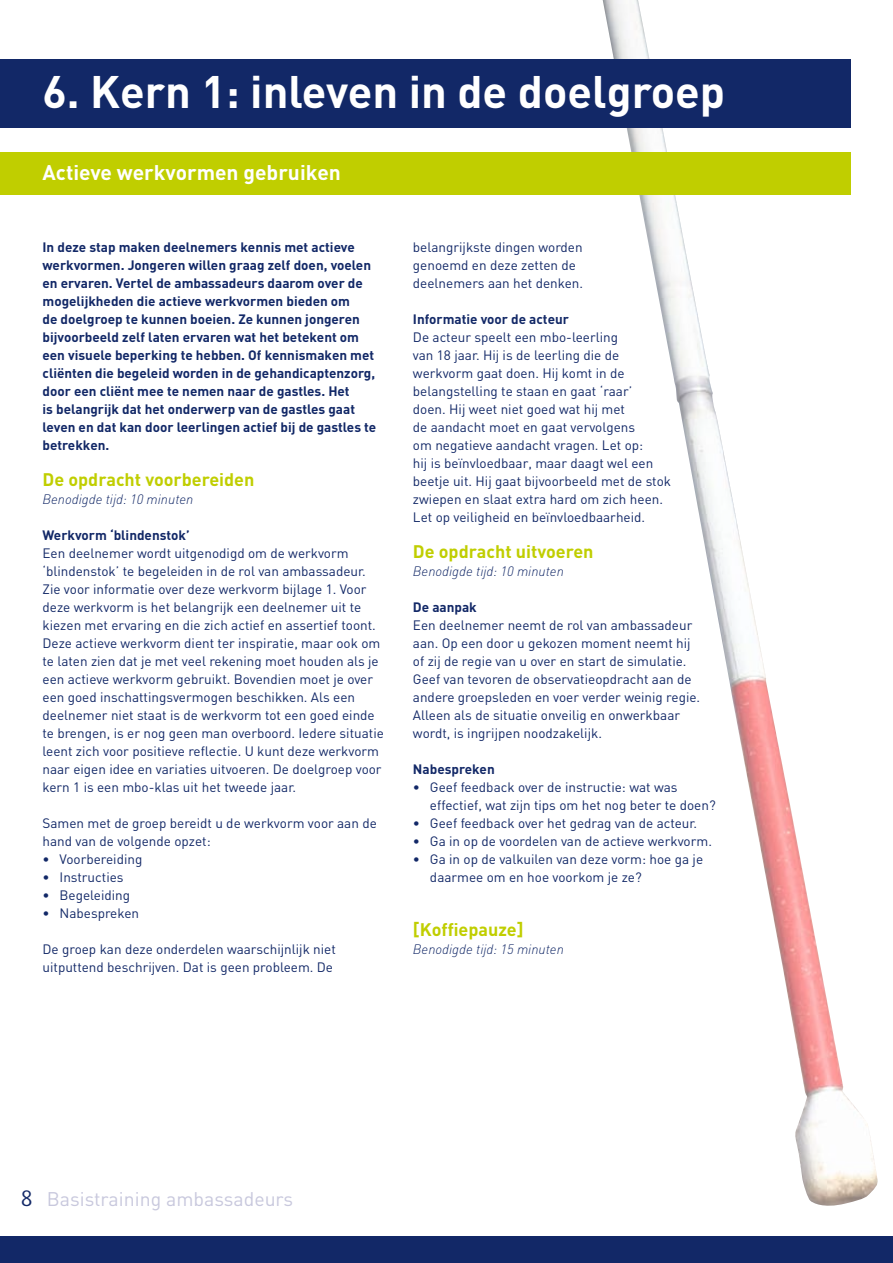
<style>
.page{position:relative;width:893px;height:1263px;background:#fff}
.page>*{position:absolute;margin:0;border:0;box-sizing:border-box;transform-origin:0 0}
.t1{font:700 45px "DIN";color:#fff}
.t2{font:700 21px "DIN";color:#fff}
.t3{font:19.5px "DIN";color:#c8c8dd}
.t4{font:700 18px "DIN";color:#c0ce00}
.t5{font:13.5px/18px "DIN";color:#122867}
.t6{font:700 13.5px/18px "DIN";color:#122867}
.t7{font:italic 300 13.5px "DIN";color:#122867}
.s1{font-family:"Dax";font-size:22.5px;color:#122867}
</style>
<div class="page">
<img style="left:600px;top:0;width:278px;height:1206px">
<div style="left:0;top:60px;width:850px;height:68px;background:#122867"></div>
<div style="left:0;top:152px;width:850px;height:43px;background:#c0ce00"></div>
<div style="left:0;top:1236px;width:893px;height:27px;background:#122867"></div>
<h1 class="t1" style="left:43px;top:62px;width:684px">6. Kern 1: inleven in de doelgroep</h1>
<h2 class="t2" style="left:43px;top:159px;width:300px">Actieve werkvormen gebruiken</h2>
<p class="t6" style="left:43px;top:238px;width:335px">In deze stap maken deelnemers kennis met actieve werkvormen. Jongeren willen graag zelf doen, voelen en ervaren. Vertel de ambassadeurs daarom over de mogelijkheden die actieve werkvormen bieden om<br>de doelgroep te kunnen boeien. Ze kunnen jongeren bijvoorbeeld zelf laten ervaren wat het betekent om een visuele beperking te hebben. Of kennismaken met cliënten die begeleid worden in de gehandicaptenzorg, door een cliënt mee te nemen naar de gastles. Het<br>is belangrijk dat het onderwerp van de gastles gaat leven en dat kan door leerlingen actief bij de gastles te betrekken.</p>
<h3 class="t4" style="left:43px;top:468px;width:213px">De opdracht voorbereiden</h3>
<p class="t7" style="left:43px;top:491px;width:152px">Benodigde tijd: 10 minuten</p>
<p class="t6" style="left:43px;top:525px;width:149px">Werkvorm ‘blindenstok’</p>
<p class="t5" style="left:43px;top:544px;width:343px">Een deelnemer wordt uitgenodigd om de werkvorm ‘blindenstok’ te begeleiden in de rol van ambassadeur.<br>Zie voor informatie over deze werkvorm bijlage 1. Voor deze werkvorm is het belangrijk een deelnemer uit te kiezen met ervaring en die zich actief en assertief toont.<br>Deze actieve werkvorm dient ter inspiratie, maar ook om te laten zien dat je met veel rekening moet houden als je een actieve werkvorm gebruikt. Bovendien moet je over een goed inschattingsvermogen beschikken. Als een deelnemer niet staat is de werkvorm tot een goed einde te brengen, is er nog geen man overboord. Iedere situatie leent zich voor positieve reflectie. U kunt deze werkvorm naar eigen idee en variaties uitvoeren. De doelgroep voor kern 1 is een mbo-klas uit het tweede jaar.</p>
<p class="t5" style="left:43px;top:814px;width:336px">Samen met de groep bereidt u de werkvorm voor aan de hand van de volgende opzet:</p>
<p class="t5" style="left:43px;top:850px;width:101px">• Voorbereiding</p>
<p class="t5" style="left:43px;top:868px;width:83px">• Instructies</p>
<p class="t5" style="left:43px;top:886px;width:89px">• Begeleiding</p>
<p class="t5" style="left:43px;top:904px;width:98px">• Nabespreken</p>
<p class="t5" style="left:43px;top:940px;width:295px">De groep kan deze onderdelen waarschijnlijk niet uitputtend beschrijven. Dat is geen probleem. De</p>
<p class="t5" style="left:413px;top:238px;width:172px">belangrijkste dingen worden genoemd en deze zetten de deelnemers aan het denken.</p>
<p class="t6" style="left:413px;top:309px;width:157px">Informatie voor de acteur</p>
<p class="t5" style="left:413px;top:328px;width:260px">De acteur speelt een mbo-leerling<br>van 18 jaar. Hij is de leerling die de werkvorm gaat doen. Hij komt in de belangstelling te staan en gaat ‘raar’<br>doen. Hij weet niet goed wat hij met<br>de aandacht moet en gaat vervolgens<br>om negatieve aandacht vragen. Let op:<br>hij is beïnvloedbaar, maar daagt wel een beetje uit. Hij gaat bijvoorbeeld met de stok zwiepen en slaat extra hard om zich heen.<br>Let op veiligheid en beïnvloedbaarheid.</p>
<h3 class="t4" style="left:413px;top:540px;width:182px">De opdracht uitvoeren</h3>
<p class="t7" style="left:413px;top:563px;width:152px">Benodigde tijd: 10 minuten</p>
<p class="t6" style="left:413px;top:597px;width:65px">De aanpak</p>
<p class="t5" style="left:413px;top:616px;width:289px">Een deelnemer neemt de rol van ambassadeur aan. Op een door u gekozen moment neemt hij of zij de regie van u over en start de simulatie.<br>Geef van tevoren de observatieopdracht aan de andere groepsleden en voer verder weinig regie.<br>Alleen als de situatie onveilig en onwerkbaar wordt, is ingrijpen noodzakelijk.</p>
<p class="t6" style="left:413px;top:759px;width:83px">Nabespreken</p>
<p class="t5" style="left:430px;top:778px;width:287px;text-indent:-17px">• Geef feedback over de instructie: wat was effectief, wat zijn tips om het nog beter te doen?</p>
<p class="t5" style="left:413px;top:814px;width:286px">• Geef feedback over het gedrag van de acteur.</p>
<p class="t5" style="left:413px;top:832px;width:300px">• Ga in op de voordelen van de actieve werkvorm.</p>
<p class="t5" style="left:430px;top:850px;width:275px;text-indent:-17px">• Ga in op de valkuilen van deze vorm: hoe ga je daarmee om en hoe voorkom je ze?</p>
<h3 class="t4" style="left:413px;top:918px;width:112px">[Koffiepauze]</h3>
<p class="t7" style="left:413px;top:941px;width:152px">Benodigde tijd: 15 minuten</p>
<h3 class="t3" style="left:21px;top:1187px;width:274px"><span class="s1">8</span> Basistraining ambassadeurs</h3>
</div>
